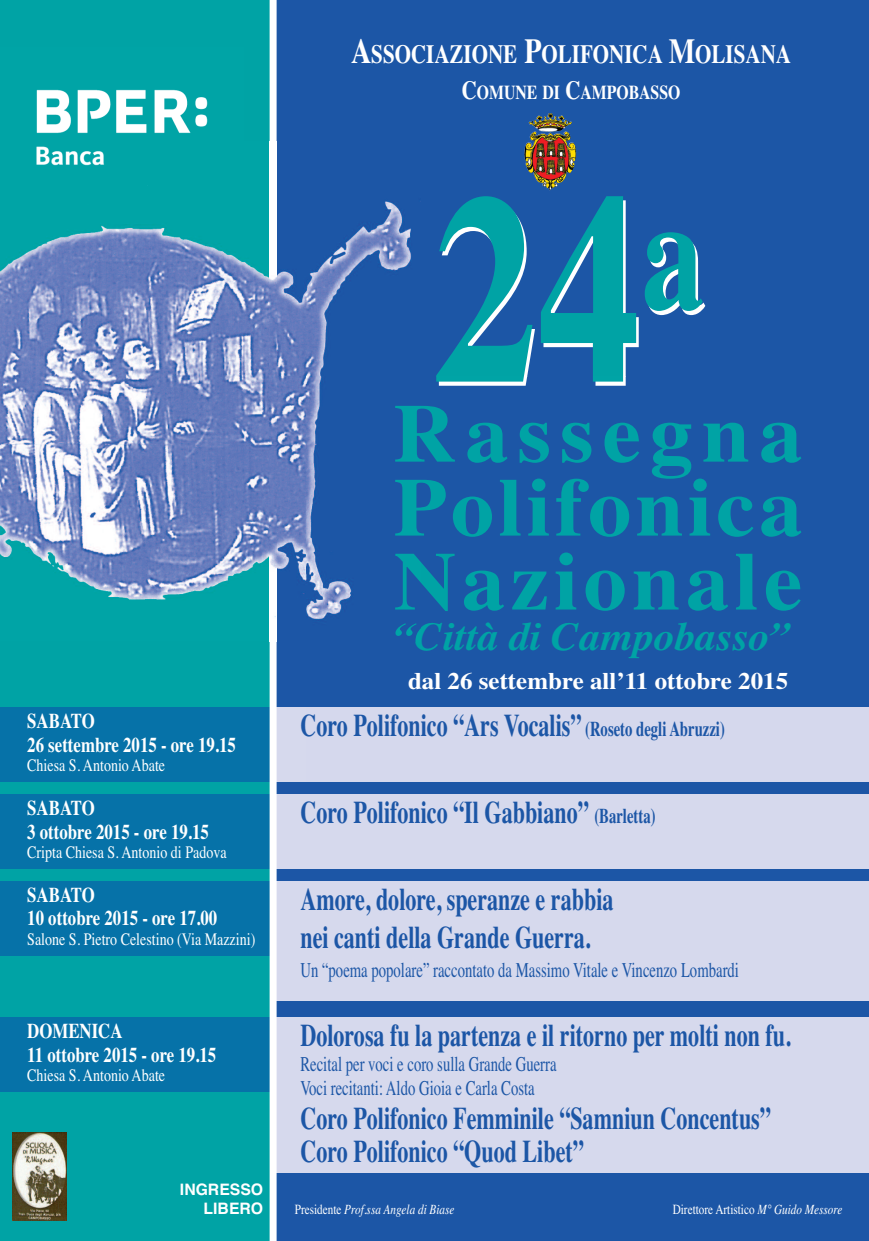
<style>
.page{position:relative;width:869px;height:1241px;background:#fff}
.page>*{position:absolute;margin:0;border:0;box-sizing:border-box;transform-origin:0 0}
.t1{font:700 269.5px "Times";color:#fff;scale:.77 1}
.t2{font:700 82.51px/73.9px "Times";letter-spacing:.06em;color:#00a3a5;text-align:justify;scale:1.05 1}
.t3{font:italic 700 39.55px "Times";color:#00a3a5;scale:1.05 1}
.t4{font:700 31.5px/37.8px "Times";color:#1c56a6;scale:.7 1}
.t5{font:700 26.25px "Times";color:#fff;scale:.8 1}
.t6{font:700 23.71px "Times";color:#fff;scale:1.05 1}
.t7{font:21px/24.5px "Times";color:#1c56a6;scale:.7 1}
.t8{font:700 21px/23.6px "Times";color:#fff;scale:.8 1}
.t9{font:700 19.69px "Times";color:#fff;scale:.8 1}
.t10{font:17.5px "Times";color:#fff;scale:.8 1}
.t11{font:700 15.75px/18.9px "Helvetica";color:#fff;text-align:right}
.t12{font:14px "Times";color:#fff;scale:.8 1}
.t13{font:italic 14px "Times";color:#fff;scale:.8 1}
.s1{font-size:35px}
.s2{font-size:26.25px}
.s3{font-size:21px}
.s4{font-style:normal}
.s5{font-style:italic}
</style>
<div class="page">
<div style="left:273px;top:0;width:595px;height:1240px;background:#1c56a6"></div>
<div style="left:0;top:0;width:273px;height:1240px;background:#00a3a5"></div>
<img style="left:36px;top:89px;width:172px;height:45px">
<div style="left:0;top:707px;width:273px;height:74px;background:#0672a8"></div>
<div style="left:0;top:794px;width:273px;height:74px;background:#0672a8"></div>
<div style="left:0;top:881px;width:273px;height:74px;background:#0672a8"></div>
<img style="left:438px;top:376px;width:188px;height:9px">
<img style="left:436px;top:376px;width:187px;height:5px">
<div style="left:273px;top:707px;width:33px;height:74px;background:#d6d9ed"></div>
<div style="left:306px;top:707px;width:562px;height:74px;background:#d5d8ed"></div>
<div style="left:273px;top:794px;width:595px;height:74px;background:#d6d9ed"></div>
<div style="left:273px;top:881px;width:595px;height:119px;background:#d6d9ed"></div>
<div style="left:0;top:1017px;width:273px;height:74px;background:#0672a8"></div>
<div style="left:273px;top:1017px;width:595px;height:155px;background:#d6d9ed"></div>
<img style="left:12px;top:1132px;width:55px;height:88px">
<img style="left:524px;top:113px;width:52px;height:77px">
<div style="left:269px;top:0;width:7px;height:1240px;background:#fff"></div>
<img style="left:0;top:141px;width:420px;height:500px">
<img style="left:395px;top:406px;width:25px;height:56px">
<img style="left:395px;top:479px;width:25px;height:57px">
<img style="left:395px;top:553px;width:25px;height:57px">
<img style="left:395px;top:623px;width:25px;height:18px">
<p class="t5" style="left:351px;top:39px;width:551px"><span class="s1">A</span>SSOCIAZIONE <span class="s1">P</span>OLIFONICA <span class="s1">M</span>OLISANA</p>
<p class="t9" style="left:461px;top:81px;width:275px"><span class="s2">C</span>OMUNE DI <span class="s2">C</span>AMPOBASSO</p>
<p class="t8" style="left:27px;top:709px;width:262px">SABATO<br>26 settembre 2015 - ore 19.15</p>
<p class="t10" style="left:27px;top:754px;width:174px">Chiesa S. Antonio Abate</p>
<p class="t8" style="left:27px;top:795px;width:228px">SABATO<br>3 ottobre 2015 - ore 19.15</p>
<p class="t10" style="left:27px;top:841px;width:250px">Cripta Chiesa S. Antonio di Padova</p>
<p class="t8" style="left:27px;top:882px;width:239px">SABATO<br>10 ottobre 2015 - ore 17.00</p>
<p class="t10" style="left:27px;top:928px;width:286px">Salone S. Pietro Celestino (Via Mazzini)</p>
<p class="t8" style="left:27px;top:1019px;width:238px">DOMENICA<br>11 ottobre 2015 - ore 19.15</p>
<p class="t10" style="left:27px;top:1064px;width:174px">Chiesa S. Antonio Abate</p>
<p class="t11" style="left:180px;top:1180px;width:85px">INGRESSO<br>LIBERO</p>
<h1 class="t1" style="left:435px;top:135px;width:354px">24<sup>a</sup></h1>
<h2 class="t2" style="left:393px;top:396px;width:390px">Rassegna Polifonica Nazionale</h2>
<p class="t3" style="left:393px;top:613px;width:378px">“Città di Campobasso”</p>
<p class="t6" style="left:408px;top:667px;width:363px">dal 26 settembre all’11 ottobre 2015</p>
<p class="t4" style="left:300px;top:706px;width:607px">Coro Polifonico “Ars Vocalis” <span class="s3">(Roseto degli Abruzzi)</span></p>
<p class="t4" style="left:300px;top:793px;width:508px">Coro Polifonico “Il Gabbiano” <span class="s3">(Barletta)</span></p>
<p class="t4" style="left:300px;top:879px;width:448px">Amore, dolore, speranze e rabbia nei canti della Grande Guerra.</p>
<p class="t7" style="left:300px;top:957px;width:627px">Un “poema popolare” raccontato da Massimo Vitale e Vincenzo Lombardi</p>
<p class="t4" style="left:300px;top:1016px;width:701px">Dolorosa fu la partenza e il ritorno per molti non fu.</p>
<p class="t7" style="left:300px;top:1051px;width:367px">Recital per voci e coro sulla Grande Guerra<br>Voci recitanti: Aldo Gioia e Carla Costa</p>
<p class="t4" style="left:300px;top:1100px;width:673px;line-height:33.2px">Coro Polifonico Femminile “Samniun Concentus”<br>Coro Polifonico “Quod Libet”</p>
<p class="t13" style="left:295px;top:1201px;width:201px"><span class="s4">Presidente</span> Prof.ssa Angela di Biase</p>
<p class="t12" style="left:672px;top:1201px;width:213px">Direttore Artistico <span class="s5">M° Guido Messore</span></p>
</div>
